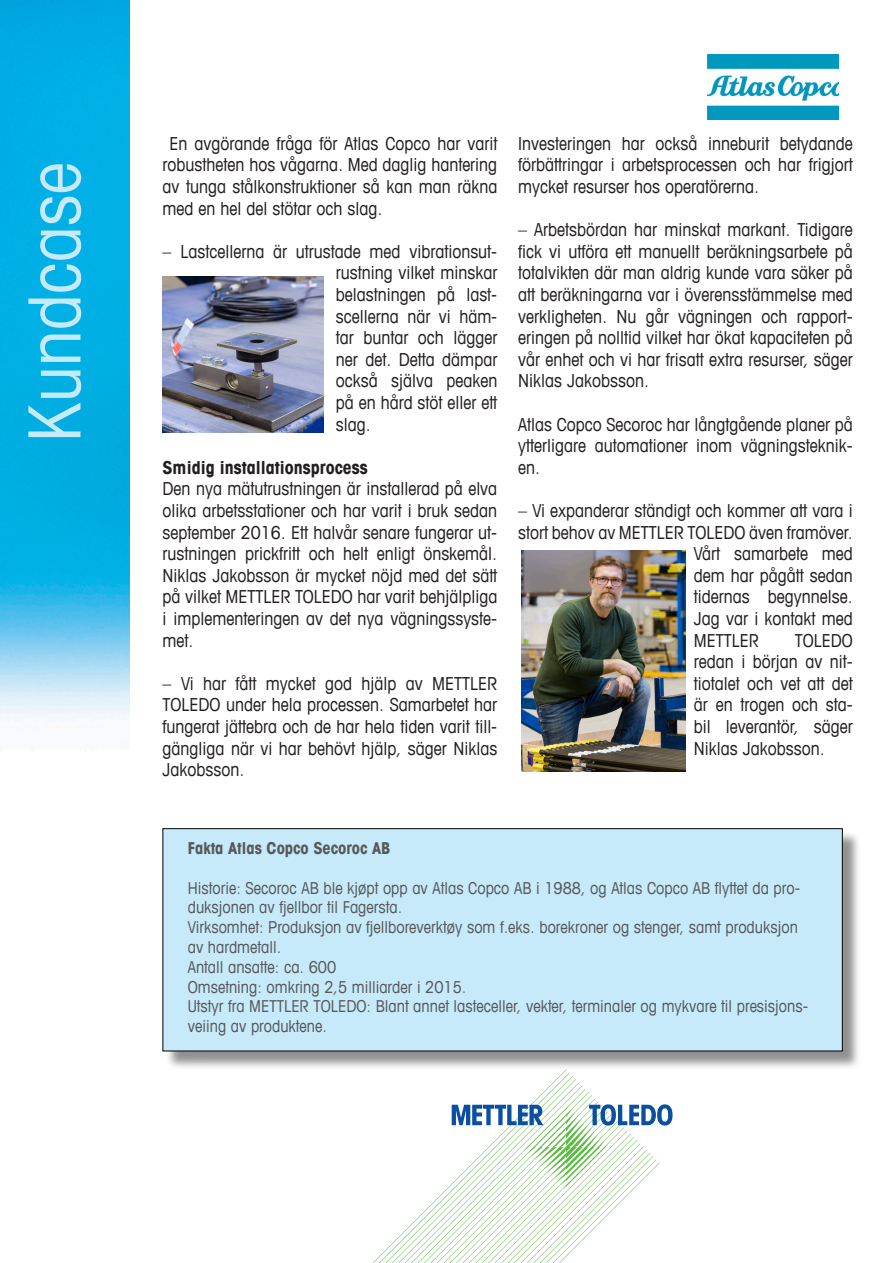
<style>
.page{position:relative;width:893px;height:1263px;background:#fff}
.page>*{position:absolute;margin:0;border:0;box-sizing:border-box;transform-origin:0 0}
.t1{font:condensed 72px "Avant Garde Com";color:#c6eafa}
.t2{font:condensed 18px/21.6px "Avant Garde Com";color:#231f20;text-align:justify}
.t3{font:700 condensed 18px "Avant Garde Com";color:#231f20}
.t4{font:condensed 16.5px/19.8px "Avant Garde Com";color:#57585a}
.t5{font:700 condensed 16.5px "Avant Garde Com";color:#57585a}
</style>
<div class="page">
<img style="left:0;top:0;width:130px;height:723px">
<svg style="left:373px;top:1070px;width:299px;height:193px"></svg>
<div style="left:165px;top:831px;width:696px;height:239px;background:#231f20;opacity:.5"></div>
<div style="left:163px;top:828px;width:679px;height:223px;background:#c6eafa;border:1px solid #000"></div>
<img style="left:707px;top:54px;width:132px;height:65px">
<img style="left:163px;top:277px;width:160px;height:155px">
<img style="left:522px;top:550px;width:163px;height:221px">
<p class="t1" style="left:10px;top:442px;width:281px;rotate:-90deg">Kundcase</p>
<p class="t2" style="left:163px;top:132px;width:336px;text-indent:7px">En avgörande fråga för Atlas Copco har varit robustheten hos vågarna. Med daglig hantering av tunga stålkonstruktioner så kan man räkna med en hel del stötar och slag.</p>
<p class="t2" style="left:336px;top:240px;width:163px;text-indent:-173px">– Lastcellerna är utrustade med vibrationsut&shy;rustning vilket minskar belastningen på last&shy;scellerna när vi häm&shy;tar buntar och lägger ner det. Detta dämpar också själva peaken på en hård stöt eller ett slag.</p>
<p class="t3" style="left:163px;top:456px;width:207px">Smidig installationsprocess</p>
<p class="t2" style="left:163px;top:478px;width:336px">Den nya mätutrustningen är installerad på elva olika arbetsstationer och har varit i bruk sedan september 2016. Ett halvår senare fungerar ut&shy;rustningen prickfritt och helt enligt önskemål.<br>Niklas Jakobsson är mycket nöjd med det sätt på vilket METTLER TOLEDO har varit behjälpliga i implementeringen av det nya vägningssyste&shy;met.</p>
<p class="t2" style="left:163px;top:672px;width:336px">– Vi har fått mycket god hjälp av METTLER TOLEDO under hela processen. Samarbetet har fungerat jättebra och de har hela tiden varit till&shy;gängliga när vi har behövt hjälp, säger Niklas Jakobsson.</p>
<p class="t2" style="left:518px;top:132px;width:336px">Investeringen har också inneburit betydande förbättringar i arbetsprocessen och har frigjort mycket resurser hos operatörerna.</p>
<p class="t2" style="left:518px;top:219px;width:336px">– Arbetsbördan har minskat markant. Tidigare fick vi utföra ett manuellt beräkningsarbete på totalvikten där man aldrig kunde vara säker på att beräkningarna var i överensstämmelse med verkligheten. Nu går vägningen och rapport&shy;eringen på nolltid vilket har ökat kapaciteten på vår enhet och vi har frisatt extra resurser, säger Niklas Jakobsson.</p>
<p class="t2" style="left:518px;top:413px;width:336px">Atlas Copco Secoroc har långtgående planer på ytterligare automationer inom vägningsteknik&shy;en.</p>
<p class="t2" style="left:518px;top:499px;width:336px">– Vi expanderar ständigt och kommer att vara i</p>
<p class="t2" style="left:518px;top:521px;width:336px">stort behov av METTLER TOLEDO även framöver.</p>
<p class="t2" style="left:694px;top:543px;width:160px">Vårt samarbete med</p>
<p class="t2" style="left:694px;top:564px;width:160px">dem har pågått sedan</p>
<p class="t2" style="left:694px;top:586px;width:160px">tidernas begynnelse.</p>
<p class="t2" style="left:694px;top:607px;width:160px">Jag var i kontakt med</p>
<p class="t2" style="left:694px;top:629px;width:66px">METTLER</p>
<p class="t2" style="left:694px;top:629px;width:160px;text-indent:101px">TOLEDO redan i början av nit&shy;tiotalet och vet att det är en trogen och sta&shy;bil leverantör, säger Niklas Jakobsson.</p>
<p class="t5" style="left:188px;top:837px;width:204px">Fakta Atlas Copco Secoroc AB</p>
<p class="t4" style="left:188px;top:877px;width:614px">Historie: Secoroc AB ble kjøpt opp av Atlas Copco AB i 1988, og Atlas Copco AB flyttet da pro&shy;duksjonen av fjellbor til Fagersta.</p>
<p class="t4" style="left:188px;top:917px;width:612px">Virksomhet: Produksjon av fjellboreverktøy som f.eks. borekroner og stenger, samt produksjon av hardmetall.</p>
<p class="t4" style="left:188px;top:957px;width:150px">Antall ansatte: ca. 600</p>
<p class="t4" style="left:188px;top:976px;width:280px">Omsetning: omkring 2,5 milliarder i 2015.</p>
<p class="t4" style="left:188px;top:996px;width:622px">Utstyr fra METTLER TOLEDO: Blant annet lasteceller, vekter, terminaler og mykvare til presisjons&shy;veiing av produktene.</p>
</div>
